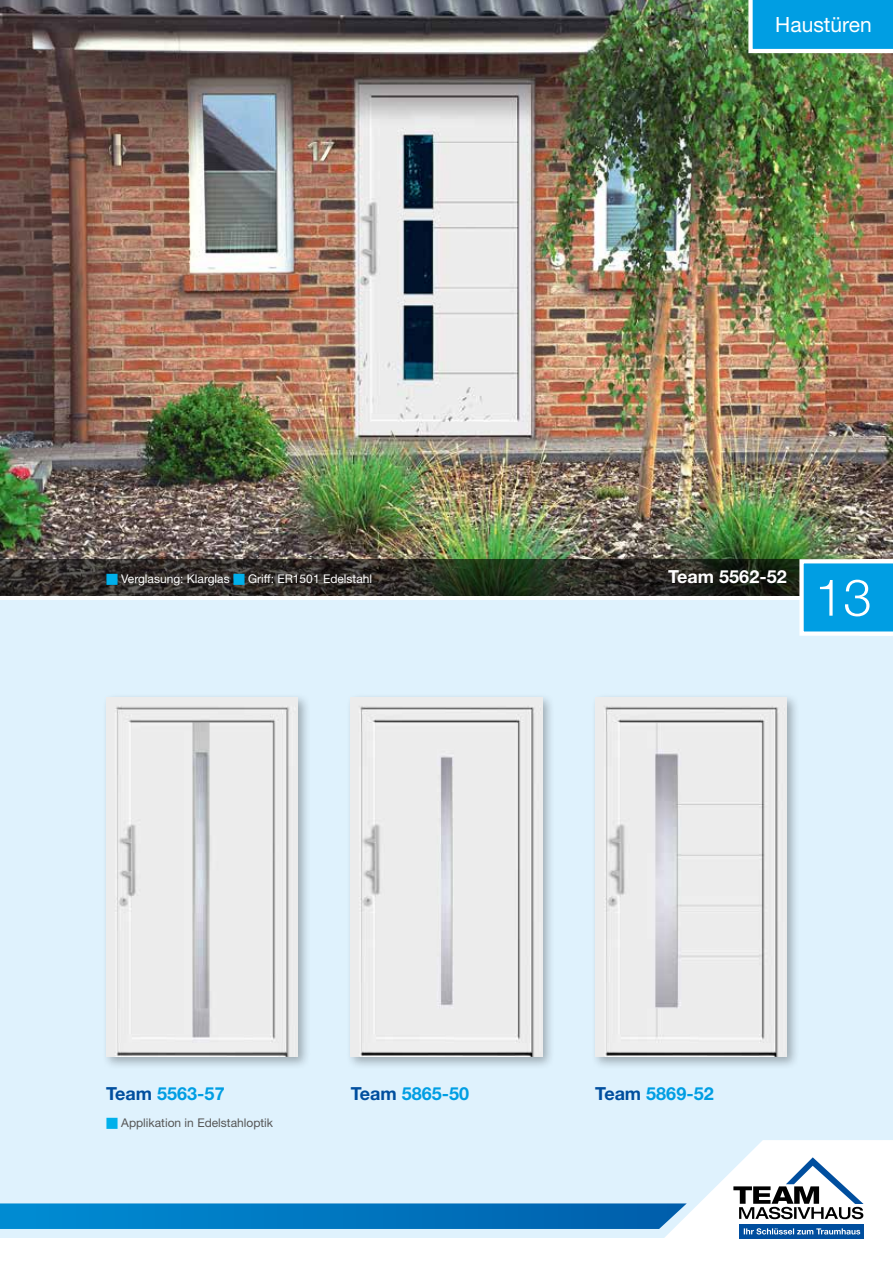
<style>
.page{position:relative;width:893px;height:1263px;background:#fff}
.page>*{position:absolute;margin:0;border:0;box-sizing:border-box;transform-origin:0 0}
.t1{font:300 51px "Helvetica Neue LT Pro";color:#fff}
.t2{font:21px "Helvetica Neue LT Pro";color:#fff}
.t3{font:700 18px "Helvetica Neue LT Pro";color:#009ee3}
.t4{font:700 18px "Helvetica Neue LT Pro";color:#fff}
.t5{font:12px "Helvetica Neue LT Pro";color:#fff}
.t6{font:12px "Helvetica Neue LT Pro";color:#565656}
.s1{color:#00b0eb}
.s2{color:#004e9e}
</style>
<div class="page">
<div style="left:0;top:600px;width:893px;height:637px;background:#dff2fd"></div>
<svg style="left:0;top:1140px;width:893px;height:99px"></svg>
<img style="left:0;top:0;width:893px;height:559px">
<svg style="left:746px;top:0;width:147px;height:55px;background:#1ea6dd"></svg>
<div style="left:591px;top:693px;width:209px;height:377px;background:#000;opacity:.3"></div>
<img style="left:595px;top:698px;width:192px;height:358px">
<div style="left:102px;top:693px;width:209px;height:377px;background:#000;opacity:.3"></div>
<img style="left:106px;top:698px;width:192px;height:358px">
<div style="left:346px;top:693px;width:210px;height:377px;background:#000;opacity:.3"></div>
<img style="left:351px;top:698px;width:191px;height:358px">
<svg style="left:0;top:559px;width:799px;height:36px;background:#2b2c24"></svg>
<svg style="left:799px;top:559px;width:94px;height:77px;background:#27ace6"></svg>
<h2 class="t2" style="left:775px;top:12px;width:98px">Haustüren</h2>
<p class="t5" style="left:106px;top:571px;width:267px"><span class="s1">■</span> Verglasung: Klarglas <span class="s1">■</span> Griff: ER1501 Edelstahl</p>
<h3 class="t4" style="left:668px;top:565px;width:120px">Team 5562-52</h3>
<h1 class="t1" style="left:815px;top:566px;width:58px">13</h1>
<h3 class="t3" style="left:106px;top:1083px;width:120px"><span class="s2">Team</span> 5563-57</h3>
<h3 class="t3" style="left:351px;top:1083px;width:120px"><span class="s2">Team</span> 5865-50</h3>
<h3 class="t3" style="left:595px;top:1083px;width:120px"><span class="s2">Team</span> 5869-52</h3>
<p class="t6" style="left:106px;top:1115px;width:168px"><span class="s1">■</span> Applikation in Edelstahloptik</p>
</div>
